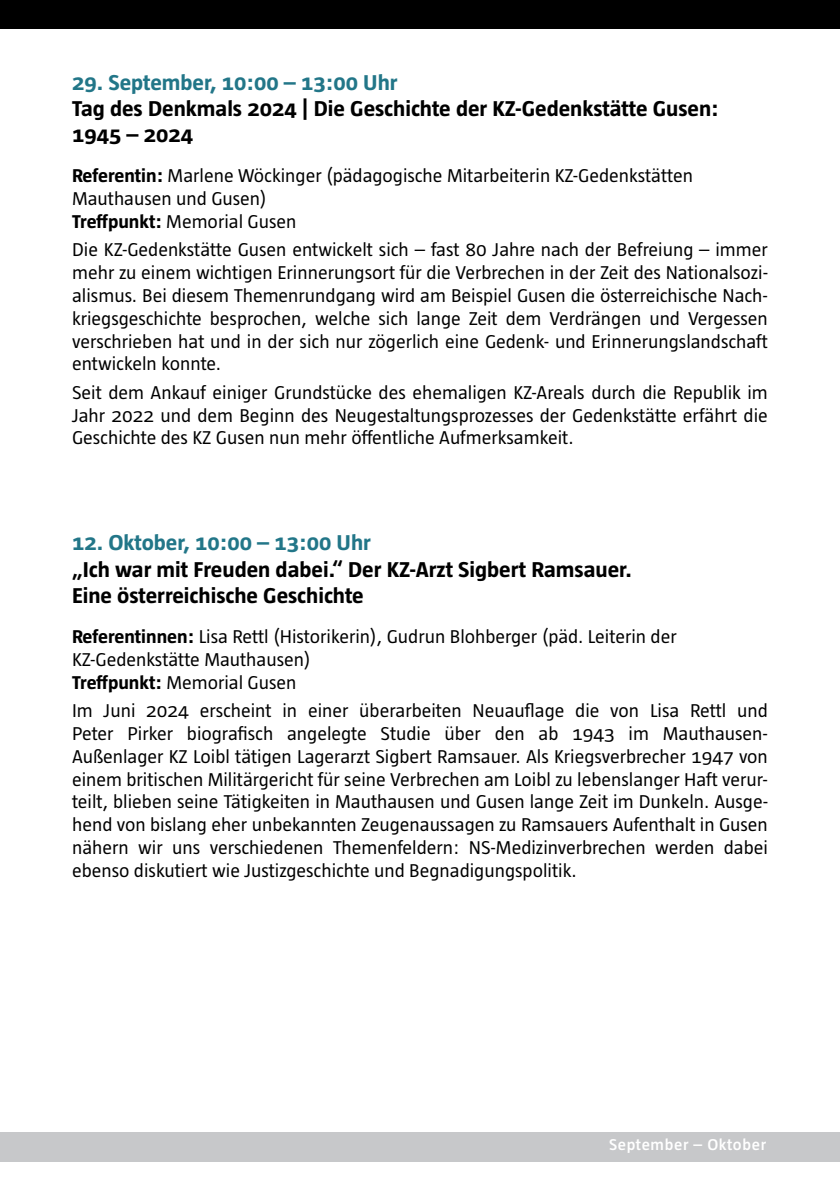
<style>
.page{position:relative;width:840px;height:1191px;background:#fff}
.page>*{position:absolute;margin:0;border:0;box-sizing:border-box;transform-origin:0 0}
.t1{font:700 22px/26.4px "Taz Text";color:#000}
.t2{font:700 22px "Taz Text";color:#227688}
.t3{font:19px/22.8px "Taz Text Regular Grade 083";color:#000;text-align:justify}
.t4{font:600 16px "Taz Text";letter-spacing:.04em;color:#fff}
.s1{font-family:"Taz Text";font-weight:700}
</style>
<div class="page">
<div style="left:0;top:0;width:839px;height:28px;background:#000"></div>
<div style="left:0;top:1132px;width:839px;height:29px;background:#c7c8ca"></div>
<p class="t2" style="left:72px;top:70px;width:327px">29. September, 10:00 – 13:00 Uhr</p>
<p class="t1" style="left:72px;top:95px;width:647px">Tag des Denkmals 2024 | Die Geschichte der KZ-Gedenkstätte Gusen:<br>1945 – 2024</p>
<p class="t3" style="left:72px;top:164px;width:622px;text-align:left"><span class="s1">Referentin:</span> Marlene Wöckinger (pädagogische Mitarbeiterin KZ-Gedenkstätten<br>Mauthausen und Gusen)<br><span class="s1">Treffpunkt:</span> Memorial Gusen</p>
<p class="t3" style="left:72px;top:238px;width:697px">Die KZ-Gedenkstätte Gusen entwickelt sich – fast 80 Jahre nach der Befreiung – immer mehr zu einem wichtigen Erinnerungsort für die Verbrechen in der Zeit des Nationalsozi&shy;alismus. Bei diesem Themenrundgang wird am Beispiel Gusen die österreichische Nach&shy;kriegsgeschichte besprochen, welche sich lange Zeit dem Verdrängen und Vergessen verschrieben hat und in der sich nur zögerlich eine Gedenk- und Erinnerungslandschaft entwickeln konnte.</p>
<p class="t3" style="left:72px;top:381px;width:697px">Seit dem Ankauf einiger Grundstücke des ehemaligen KZ-Areals durch die Republik im Jahr 2022 und dem Beginn des Neugestaltungsprozesses der Gedenkstätte erfährt die Geschichte des KZ Gusen nun mehr öffentliche Aufmerksamkeit.</p>
<p class="t2" style="left:72px;top:530px;width:300px">12. Oktober, 10:00 – 13:00 Uhr</p>
<p class="t1" style="left:72px;top:556px;width:561px">„Ich war mit Freuden dabei.“ Der KZ-Arzt Sigbert Ramsauer.<br>Eine österreichische Geschichte</p>
<p class="t3" style="left:72px;top:625px;width:605px;text-align:left"><span class="s1">Referentinnen:</span> Lisa Rettl (Historikerin), Gudrun Blohberger (päd. Leiterin der<br>KZ-Gedenkstätte Mauthausen)<br><span class="s1">Treffpunkt:</span> Memorial Gusen</p>
<p class="t3" style="left:72px;top:699px;width:697px">Im Juni 2024 erscheint in einer überarbeiten Neuauflage die von Lisa Rettl und Peter Pirker biografisch angelegte Studie über den ab 1943 im Mauthausen-Außenlager KZ Loibl tätigen Lagerarzt Sigbert Ramsauer. Als Kriegsverbrecher 1947 von einem britischen Militärgericht für seine Verbrechen am Loibl zu lebenslanger Haft verur&shy;teilt, blieben seine Tätigkeiten in Mauthausen und Gusen lange Zeit im Dunkeln. Ausge&shy;hend von bislang eher unbekannten Zeugenaussagen zu Ramsauers Aufenthalt in Gusen nähern wir uns verschiedenen Themenfeldern: NS-Medizinverbrechen werden dabei ebenso diskutiert wie Justizgeschichte und Begnadigungspolitik.</p>
<p class="t4" style="left:608px;top:1136px;width:158px">September – Oktober</p>
</div>
